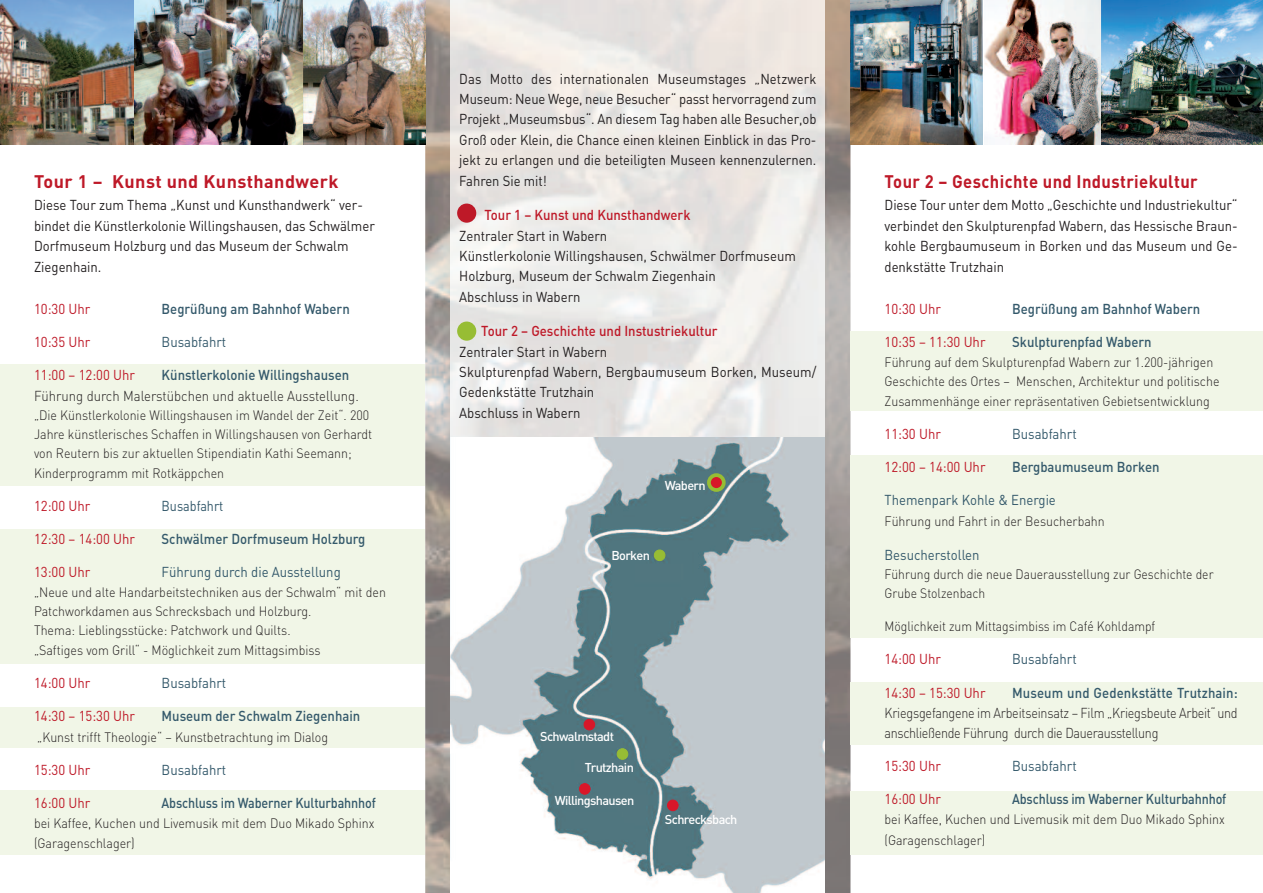
<style>
.page{position:relative;width:1263px;height:893px;background:#fff}
.page>*{position:absolute;margin:0;border:0;box-sizing:border-box;transform-origin:0 0}
.t1{font:700 18px "DIN";letter-spacing:.025em;color:#be1928;scale:.92 1}
.t2{font:700 18px "DIN";letter-spacing:.025em;color:#be1928}
.t3{font:14.25px/20.5px "DIN";color:#231f20;scale:.92 1}
.t4{font:14.25px/20.4px "DIN";color:#231f20;text-align:justify;scale:.91 1}
.t5{font:500 14.25px "DIN";color:#34596b;scale:.92 1}
.t6{font:14.25px "DIN";color:#be1928;scale:.92 1}
.t7{font:14.25px "DIN";color:#34596b;scale:.92 1}
.t8{font:300 14.25px/20.2px "DIN";letter-spacing:-.015em;color:#231f20;scale:.88 1}
.t9{font:500 14.25px "DIN";color:#34596b;scale:.88 1}
.t10{font:500 14.25px "DIN";color:#be1928;scale:.92 1}
.t11{font:300 14.25px "DIN";letter-spacing:-.015em;color:#231f20;scale:.92 1}
.t12{font:14.25px "DIN";color:#34596b;scale:.88 1}
.t13{font:300 13.5px/19.4px "DIN";color:#231f20;scale:.92 1}
.t14{font:300 13.5px/19px "DIN";color:#231f20;scale:.9 1}
.t15{font:500 12.75px "DIN";letter-spacing:-.05em;color:#fff}
</style>
<div class="page">
<img style="left:425px;top:0;width:425px;height:893px">
<img style="left:451px;top:0;width:374px;height:437px">
<img style="left:451px;top:437px;width:374px;height:456px">
<div style="left:709px;top:475px;width:15px;height:15px;background:#d81729;border-radius:50%"></div>
<div style="left:707px;top:473px;width:19px;height:19px;border:4px solid #97bd34;border-radius:50%"></div>
<div style="left:584px;top:719px;width:11px;height:11px;background:#d81729;border-radius:50%"></div>
<div style="left:584px;top:719px;width:11px;height:11px;border:1px solid #d81729;border-radius:50%"></div>
<div style="left:579px;top:784px;width:11px;height:10px;background:#d81729;border-radius:50%"></div>
<div style="left:579px;top:783px;width:11px;height:12px;border:1px solid #d81729;border-radius:50%"></div>
<div style="left:667px;top:800px;width:11px;height:11px;background:#d81729;border-radius:50%"></div>
<div style="left:667px;top:800px;width:11px;height:11px;border:1px solid #d81729;border-radius:50%"></div>
<div style="left:617px;top:749px;width:11px;height:10px;background:#97bd34;border-radius:50%"></div>
<div style="left:617px;top:748px;width:11px;height:12px;border:1px solid #97bd34;border-radius:50%"></div>
<div style="left:654px;top:550px;width:11px;height:11px;background:#97bd34;border-radius:50%"></div>
<div style="left:654px;top:550px;width:11px;height:11px;border:1px solid #97bd34;border-radius:50%"></div>
<img style="left:850px;top:0;width:132px;height:145px">
<img style="left:984px;top:0;width:117px;height:145px">
<img style="left:1101px;top:0;width:162px;height:145px">
<div style="left:0;top:364px;width:425px;height:122px;background:#f1f6e7"></div>
<div style="left:0;top:529px;width:425px;height:134px;background:#f1f6e7"></div>
<div style="left:0;top:707px;width:425px;height:40px;background:#f1f6e7"></div>
<div style="left:0;top:791px;width:425px;height:64px;background:#f1f6e7"></div>
<img style="left:0;top:0;width:303px;height:145px">
<img style="left:303px;top:0;width:122px;height:145px">
<div style="left:850px;top:332px;width:413px;height:79px;background:#f1f6e7"></div>
<div style="left:850px;top:455px;width:413px;height:183px;background:#f1f6e7"></div>
<div style="left:850px;top:683px;width:413px;height:62px;background:#f1f6e7"></div>
<div style="left:850px;top:791px;width:413px;height:64px;background:#f1f6e7"></div>
<div style="left:457px;top:204px;width:19px;height:19px;background:#be1928;border-radius:50%"></div>
<div style="left:457px;top:322px;width:19px;height:19px;background:#97bd34;border-radius:50%"></div>
<h1 class="t2" style="left:34px;top:170px;width:306px">Tour 1 – Kunst und Kunsthandwerk</h1>
<p class="t3" style="left:34px;top:195px;width:372px">Diese Tour zum Thema „Kunst und Kunsthandwerk“ ver&shy;bindet die Künstlerkolonie Willingshausen, das Schwälmer Dorfmuseum Holzburg und das Museum der Schwalm Ziegenhain.</p>
<p class="t6" style="left:34px;top:300px;width:63px">10:30 Uhr</p>
<p class="t5" style="left:162px;top:300px;width:206px">Begrüßung am Bahnhof Wabern</p>
<p class="t6" style="left:34px;top:333px;width:63px">10:35 Uhr</p>
<p class="t7" style="left:162px;top:333px;width:72px">Busabfahrt</p>
<p class="t6" style="left:34px;top:366px;width:111px">11:00 – 12:00 Uhr</p>
<p class="t5" style="left:162px;top:366px;width:205px">Künstlerkolonie Willingshausen</p>
<p class="t11" style="left:34px;top:387px;width:354px">Führung durch Malerstübchen und aktuelle Ausstellung.</p>
<p class="t13" style="left:34px;top:405px;width:369px">„Die Künstlerkolonie Willingshausen im Wandel der Zeit“. 200<br>Jahre künstlerisches Schaffen in Willingshausen von Gerhardt von Reutern bis zur aktuellen Stipendiatin Kathi Seemann; Kinderprogramm mit Rotkäppchen</p>
<p class="t6" style="left:34px;top:497px;width:63px">12:00 Uhr</p>
<p class="t12" style="left:162px;top:497px;width:72px">Busabfahrt</p>
<p class="t6" style="left:34px;top:530px;width:111px">12:30 – 14:00 Uhr</p>
<p class="t5" style="left:162px;top:530px;width:223px">Schwälmer Dorfmuseum Holzburg</p>
<p class="t6" style="left:34px;top:563px;width:63px">13:00 Uhr</p>
<p class="t7" style="left:162px;top:563px;width:196px">Führung durch die Ausstellung</p>
<p class="t13" style="left:34px;top:582px;width:384px">„Neue und alte Handarbeitstechniken aus der Schwalm“ mit den Patchworkdamen aus Schrecksbach und Holzburg.<br>Thema: Lieblingsstücke: Patchwork und Quilts.<br>„Saftiges vom Grill“ - Möglichkeit zum Mittagsimbiss</p>
<p class="t6" style="left:34px;top:674px;width:63px">14:00 Uhr</p>
<p class="t7" style="left:162px;top:674px;width:72px">Busabfahrt</p>
<p class="t6" style="left:34px;top:707px;width:111px">14:30 – 15:30 Uhr</p>
<p class="t5" style="left:162px;top:707px;width:217px">Museum der Schwalm Ziegenhain</p>
<p class="t13" style="left:37px;top:727px;width:318px">„Kunst trifft Theologie“ – Kunstbetrachtung im Dialog</p>
<p class="t6" style="left:34px;top:761px;width:63px">15:30 Uhr</p>
<p class="t7" style="left:162px;top:761px;width:72px">Busabfahrt</p>
<p class="t6" style="left:34px;top:794px;width:63px">16:00 Uhr</p>
<p class="t9" style="left:162px;top:794px;width:245px">Abschluss im Waberner Kulturbahnhof</p>
<p class="t13" style="left:34px;top:813px;width:371px;line-height:20px">bei Kaffee, Kuchen und Livemusik mit dem Duo Mikado Sphinx (Garagenschlager)</p>
<p class="t4" style="left:459px;top:68px;width:394px">Das Motto des internationalen Museumstages „Netzwerk Museum: Neue Wege, neue Besucher“ passt hervorragend zum Projekt „Museumsbus“. An diesem Tag haben alle Besucher,ob Groß oder Klein, die Chance einen kleinen Einblick in das Pro&shy;jekt zu erlangen und die beteiligten Museen kennenzulernen.<br>Fahren Sie mit!</p>
<p class="t10" style="left:484px;top:206px;width:225px">Tour 1 – Kunst und Kunsthandwerk</p>
<p class="t3" style="left:459px;top:225px;width:367px">Zentraler Start in Wabern<br>Künstlerkolonie Willingshausen, Schwälmer Dorfmuseum Holzburg, Museum der Schwalm Ziegenhain<br>Abschluss in Wabern</p>
<p class="t10" style="left:481px;top:322px;width:258px">Tour 2 – Geschichte und Instustriekultur</p>
<p class="t3" style="left:459px;top:341px;width:390px">Zentraler Start in Wabern<br>Skulpturenpfad Wabern, Bergbaumuseum Borken, Museum/<br>Gedenkstätte Trutzhain<br>Abschluss in Wabern</p>
<p class="t15" style="left:665px;top:477px;width:42px">Wabern</p>
<p class="t15" style="left:611px;top:547px;width:40px">Borken</p>
<p class="t15" style="left:540px;top:729px;width:75px">Schwalmstadt</p>
<p class="t15" style="left:585px;top:759px;width:51px">Trutzhain</p>
<p class="t15" style="left:555px;top:793px;width:81px">Willingshausen</p>
<p class="t15" style="left:665px;top:811px;width:74px">Schrecksbach</p>
<h1 class="t1" style="left:884px;top:170px;width:342px">Tour 2 – Geschichte und Industriekultur</h1>
<p class="t3" style="left:884px;top:195px;width:385px;text-align:justify">Diese Tour unter dem Motto „Geschichte und Industriekultur“ verbindet den Skulpturenpfad Wabern, das Hessische Braun&shy;kohle Bergbaumuseum in Borken und das Museum und Ge&shy;denkstätte Trutzhain</p>
<p class="t6" style="left:884px;top:300px;width:63px">10:30 Uhr</p>
<p class="t5" style="left:1012px;top:300px;width:206px">Begrüßung am Bahnhof Wabern</p>
<p class="t6" style="left:884px;top:333px;width:111px">10:35 – 11:30 Uhr</p>
<p class="t5" style="left:1012px;top:333px;width:153px">Skulpturenpfad Wabern</p>
<p class="t13" style="left:884px;top:352px;width:366px">Führung auf dem Skulpturenpfad Wabern zur 1.200-jährigen<br>Geschichte des Ortes – Menschen, Architektur und politische<br>Zusammenhänge einer repräsentativen Gebietsentwicklung</p>
<p class="t6" style="left:884px;top:425px;width:63px">11:30 Uhr</p>
<p class="t7" style="left:1012px;top:425px;width:72px">Busabfahrt</p>
<p class="t6" style="left:884px;top:458px;width:111px">12:00 – 14:00 Uhr</p>
<p class="t5" style="left:1012px;top:458px;width:162px">Bergbaumuseum Borken</p>
<p class="t7" style="left:884px;top:491px;width:188px">Themenpark Kohle &amp; Energie</p>
<p class="t13" style="left:884px;top:512px;width:241px">Führung und Fahrt in der Besucherbahn</p>
<p class="t7" style="left:884px;top:546px;width:105px">Besucherstollen</p>
<p class="t14" style="left:884px;top:565px;width:367px">Führung durch die neue Dauerausstellung zur Geschichte der<br>Grube Stolzenbach</p>
<p class="t14" style="left:884px;top:616px;width:302px">Möglichkeit zum Mittagsimbiss im Café Kohldampf</p>
<p class="t6" style="left:884px;top:650px;width:63px">14:00 Uhr</p>
<p class="t7" style="left:1012px;top:650px;width:72px">Busabfahrt</p>
<p class="t6" style="left:884px;top:683px;width:111px">14:30 – 15:30 Uhr</p>
<p class="t5" style="left:1012px;top:683px;width:247px">Museum und Gedenkstätte Trutzhain:</p>
<p class="t8" style="left:884px;top:702px;width:403px">Kriegsgefangene im Arbeitseinsatz – Film „Kriegsbeute Arbeit“ und anschließende Führung durch die Dauerausstellung</p>
<p class="t6" style="left:884px;top:757px;width:63px">15:30 Uhr</p>
<p class="t7" style="left:1012px;top:757px;width:72px">Busabfahrt</p>
<p class="t6" style="left:884px;top:790px;width:63px">16:00 Uhr</p>
<p class="t9" style="left:1012px;top:790px;width:245px">Abschluss im Waberner Kulturbahnhof</p>
<p class="t13" style="left:884px;top:808px;width:371px;line-height:20.7px">bei Kaffee, Kuchen und Livemusik mit dem Duo Mikado Sphinx (Garagenschlager)</p>
</div>
